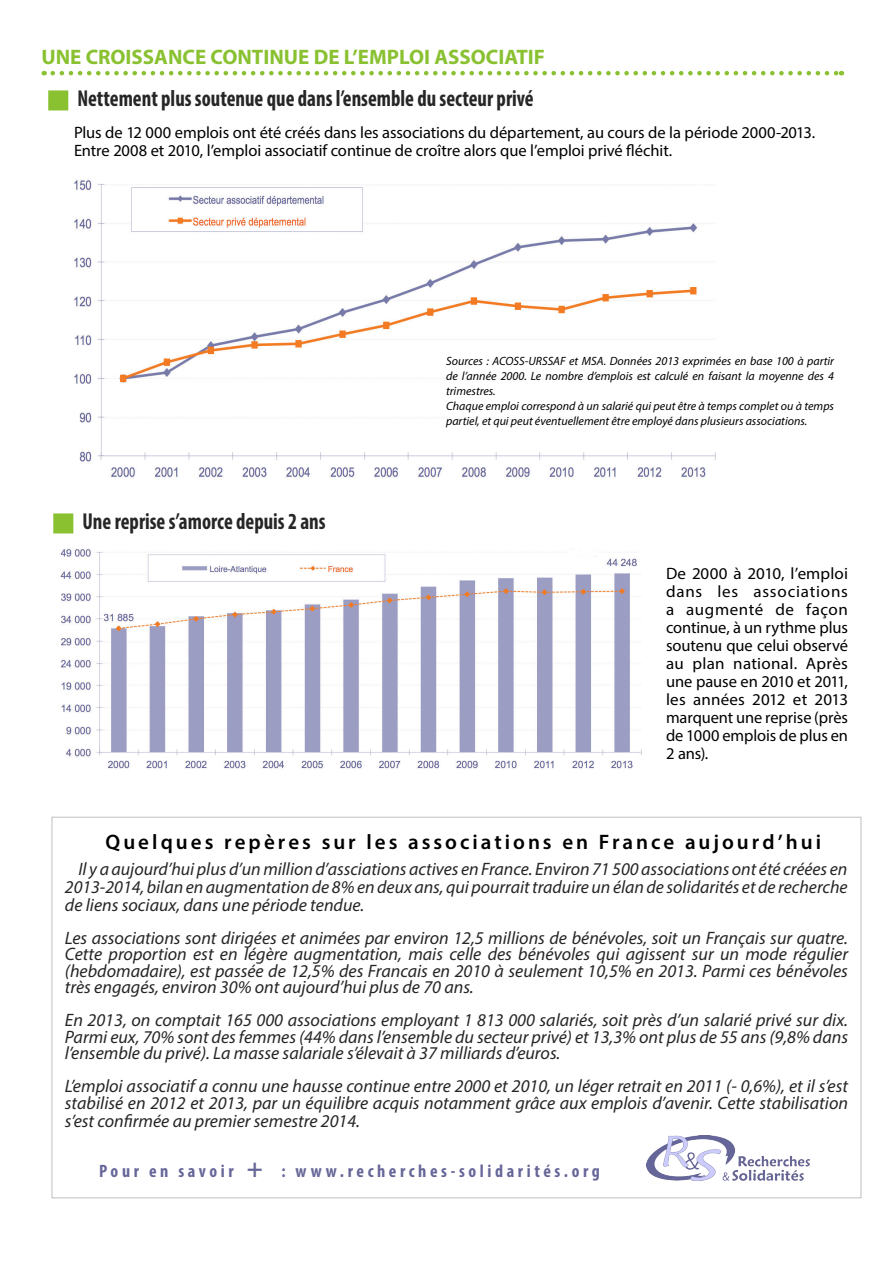
<style>
.page{position:relative;width:893px;height:1263px;background:#fff}
.page>*{position:absolute;margin:0;border:0;box-sizing:border-box;transform-origin:0 0}
.Corps_Italique{font:700 condensed 23.1px "Myriad Pro";color:#262626;scale:.91 1}
.Corps_1{font:600 21px "Myriad Pro";letter-spacing:.145em;color:#000}
.Manchette{font:700 21px "Myriad Pro";color:#89c131}
.Sous-titre{font:italic 18px/16.5px "Myriad Pro";color:#262626;text-align:justify}
.Corps_1-2{font:italic 18px/18px "Myriad Pro";color:#262626;text-align:justify}
.Sous-titre-2{font:700 condensed 18px "Myriad Pro";letter-spacing:.2em;color:#669}
.Corps_1-3{font:16.5px/18px "Myriad Pro";letter-spacing:-.005em;color:#000;text-align:justify}
.Légende{font:italic 12px/15px "Myriad Pro";color:#000;text-align:justify}
.s1{font-size:27px}
</style>
<div class="page">
<img style="left:74px;top:180px;width:642px;height:298px">
<div style="left:48px;top:90px;width:20px;height:20px;background:#89c131;border:2px solid #89c131"></div>
<svg style="left:53px;top:71px;width:789px;height:4px"></svg>
<div style="left:53px;top:513px;width:20px;height:20px;background:#89c131;border:2px solid #89c131"></div>
<img style="left:60px;top:549px;width:581px;height:220px">
<img style="left:646px;top:1136px;width:163px;height:45px">
<p class="Manchette" style="left:41px;top:43px;width:505px">UNE CROISSANCE CONTINUE DE L’EMPLOI ASSOCIATIF</p>
<p class="Corps_Italique" style="left:77px;top:84px;width:503px">Nettement plus soutenue que dans l’ensemble du secteur privé</p>
<p class="Corps_1-3" style="left:74px;top:123px;width:743px">Plus de 12 000 emplois ont été créés dans les associations du département, au cours de la période 2000-2013.</p>
<p class="Corps_1-3" style="left:74px;top:141px;width:600px">Entre 2008 et 2010, l’emploi associatif continue de croître alors que l’emploi privé fléchit.</p>
<p class="Corps_Italique" style="left:82px;top:506px;width:269px">Une reprise s’amorce depuis 2 ans</p>
<p class="Légende" style="left:446px;top:353px;width:390px">Sources : ACOSS-URSSAF et MSA. Données 2013 exprimées en base 100 à partir de l’année 2000. Le nombre d’emplois est calculé en faisant la moyenne des 4 trimestres.</p>
<p class="Légende" style="left:446px;top:398px;width:389px">Chaque emploi correspond à un salarié qui peut être à temps complet ou à temps partiel, et qui peut éventuellement être employé dans plusieurs associations.</p>
<p class="Corps_1-3" style="left:666px;top:564px;width:183px">De 2000 à 2010, l’emploi dans les associations a augmenté de façon continue, à un rythme plus soutenu que celui observé au plan national. Après une pause en 2010 et 2011, les années 2012 et 2013 marquent une reprise (près de 1000 emplois de plus en 2 ans).</p>
<p class="Corps_1" style="left:105px;top:829px;width:717px">Quelques repères sur les associations en France aujourd’hui</p>
<p class="Corps_1-2" style="left:65px;top:859px;width:784px;text-indent:14px">Il y a aujourd’hui plus d’un million d’assciations actives en France. Environ 71 500 associations ont été créées en 2013-2014, bilan en augmentation de 8% en deux ans, qui pourrait traduire un élan de solidarités et de recherche de liens sociaux, dans une période tendue.</p>
<p class="Sous-titre" style="left:65px;top:929px;width:785px">Les associations sont dirigées et animées par environ 12,5 millions de bénévoles, soit un Français sur quatre.<br>Cette proportion est en légère augmentation, mais celle des bénévoles qui agissent sur un mode régulier (hebdomadaire), est passée de 12,5% des Francais en 2010 à seulement 10,5% en 2013. Parmi ces bénévoles très engagés, environ 30% ont aujourd’hui plus de 70 ans.</p>
<p class="Sous-titre" style="left:65px;top:1012px;width:785px">En 2013, on comptait 165 000 associations employant 1 813 000 salariés, soit près d’un salarié privé sur dix.<br>Parmi eux, 70% sont des femmes (44% dans l’ensemble du secteur privé) et 13,3% ont plus de 55 ans (9,8% dans l’ensemble du privé). La masse salariale s’élevait à 37 milliards d’euros.</p>
<p class="Sous-titre" style="left:65px;top:1077px;width:785px;line-height:17.2px">L’emploi associatif a connu une hausse continue entre 2000 et 2010, un léger retrait en 2011 (- 0,6%), et il s’est stabilisé en 2012 et 2013, par un équilibre acquis notamment grâce aux emplois d’avenir. Cette stabilisation s’est confirmée au premier semestre 2014.</p>
<p class="Sous-titre-2" style="left:99px;top:1160px;width:502px">Pour en savoir <span class="s1">+</span> : www.recherches-solidarités.org</p>
</div>
